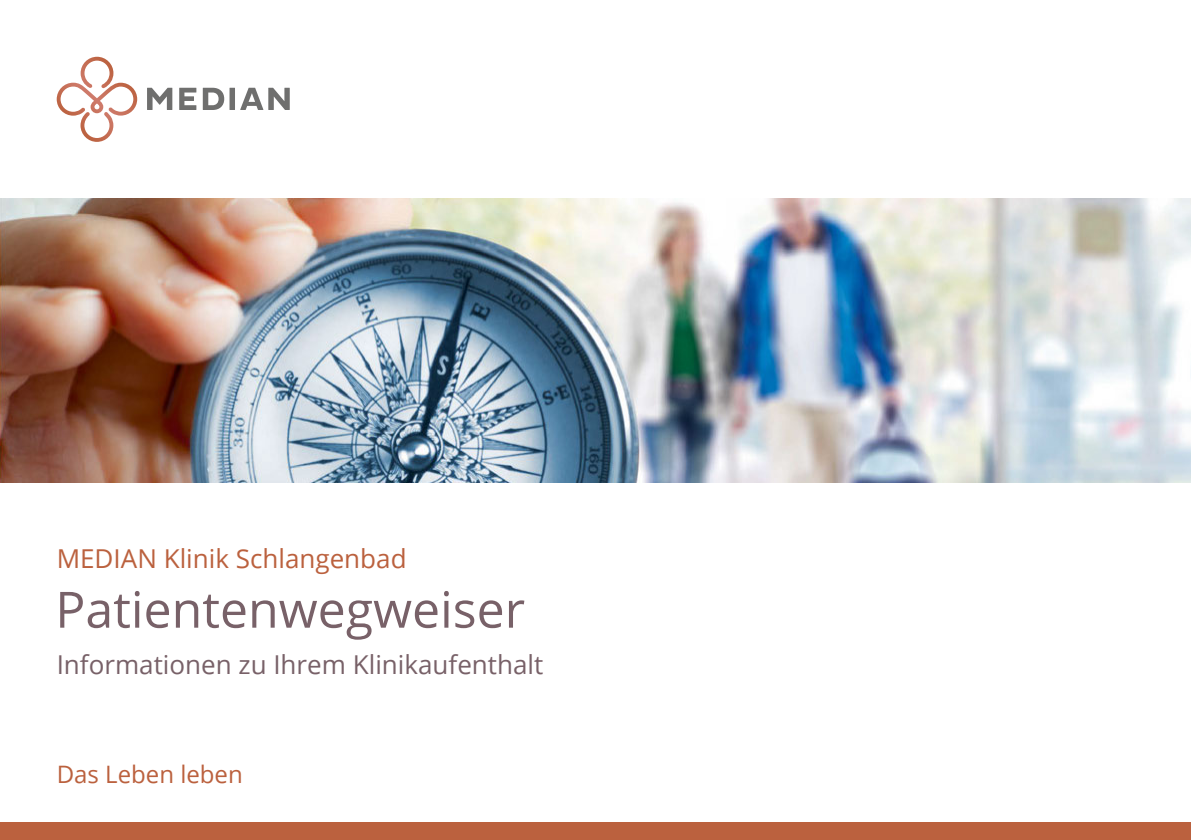
<style>
.page{position:relative;width:1191px;height:840px;background:#fff}
.page>*{position:absolute;margin:0;border:0;box-sizing:border-box;transform-origin:0 0}
.t1{font:50px "Open Sans";color:#786168}
.t2{font:26px "Open Sans";color:#786168}
.t3{font:26px "Open Sans";color:#bb613e}
.t4{font:24px "Open Sans";color:#bb613e}
</style>
<div class="page">
<div style="left:0;top:822px;width:1191px;height:17px;background:#bb613e"></div>
<svg style="left:57px;top:57px;width:80px;height:85px"></svg>
<svg style="left:203px;top:88px;width:21px;height:22px"></svg>
<div style="left:229px;top:88px;width:6px;height:22px;background:#6f6f6e"></div>
<svg style="left:240px;top:88px;width:50px;height:22px"></svg>
<svg style="left:179px;top:88px;width:17px;height:22px"></svg>
<svg style="left:147px;top:88px;width:25px;height:22px"></svg>
<img style="left:0;top:198px;width:1191px;height:284px">
<p class="t3" style="left:57px;top:540px;width:351px">MEDIAN Klinik Schlangenbad</p>
<h1 class="t1" style="left:55px;top:575px;width:471px">Patientenwegweiser</h1>
<p class="t2" style="left:57px;top:646px;width:488px">Informationen zu Ihrem Klinikaufenthalt</p>
<p class="t4" style="left:57px;top:757px;width:188px">Das Leben leben</p>
</div>
